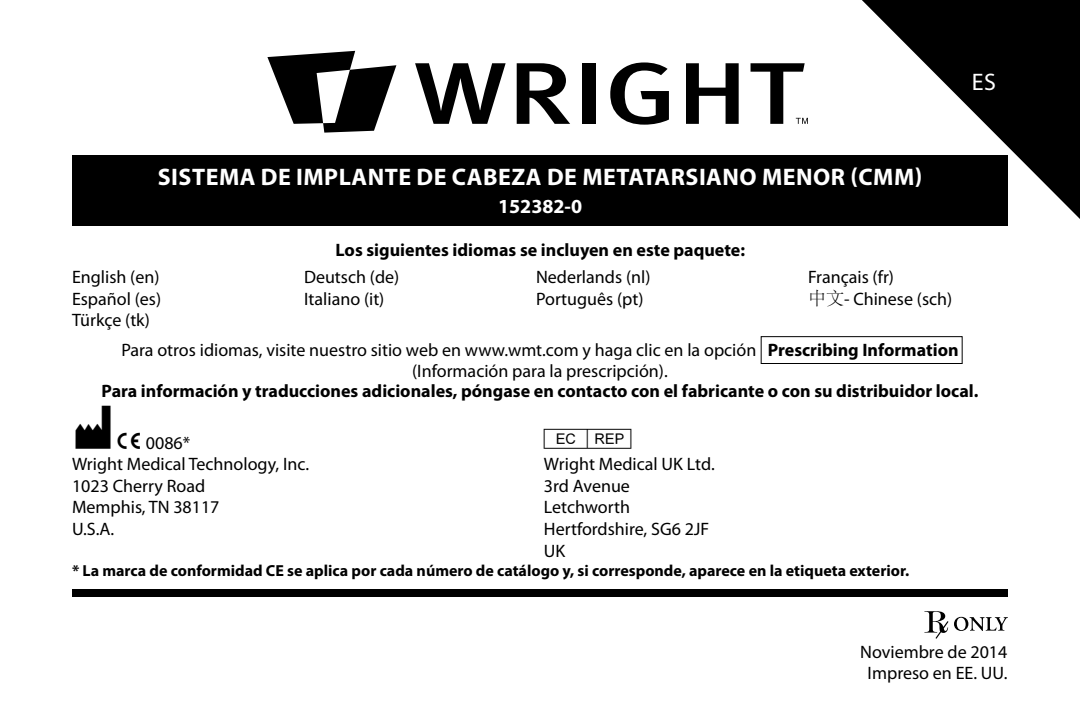
<style>
.page{position:relative;width:1080px;height:720px;background:#fff}
.page>*{position:absolute;margin:0;border:0;box-sizing:border-box;transform-origin:0 0}
.t1{font:48px "mdd en 980";color:#000}
.t2{font:700 24px "Myriad Pro";letter-spacing:.02em;color:#fff}
.t3{font:24px "Myriad Pro";color:#fff}
.t4{font:700 20px "Myriad Pro";color:#fff}
.t5{font:18px/21.6px "Myriad Pro";color:#000;text-align:center}
.t6{font:700 18px "Myriad Pro";color:#000}
.t7{font:700 16px "Myriad Pro";color:#000}
.s1{font-family:"ST Song Std Light Acro"}
.s2{font-weight:700}
.s3{font-family:"mdd en 980"}
</style>
<div class="page">
<svg style="left:818px;top:0;width:262px;height:226px;fill:#000"></svg>
<div style="left:72px;top:155px;width:936px;height:70px;background:#000"></div>
<svg style="left:924px;top:611px;width:84px;height:28px"></svg>
<div style="left:761px;top:336px;width:202px;height:28px;border:1px solid #000"></div>
<div style="left:72px;top:590px;width:936px;height:7px;background:#000"></div>
<svg style="left:415px;top:63px;width:91px;height:61px"></svg>
<svg style="left:517px;top:63px;width:53px;height:61px"></svg>
<div style="left:583px;top:63px;width:13px;height:61px;background:#000"></div>
<svg style="left:610px;top:62px;width:59px;height:63px"></svg>
<svg style="left:686px;top:63px;width:53px;height:61px"></svg>
<svg style="left:267px;top:51px;width:129px;height:82px"></svg>
<svg style="left:751px;top:63px;width:57px;height:61px"></svg>
<h2 class="t3" style="left:972px;top:69px;width:26px">ES</h2>
<h2 class="t2" style="left:158px;top:164px;width:766px">SISTEMA DE IMPLANTE DE CABEZA DE METATARSIANO MENOR (CMM)</h2>
<p class="t4" style="left:498px;top:195px;width:86px">152382-0</p>
<p class="t6" style="left:336px;top:240px;width:411px">Los siguientes idiomas se incluyen en este paquete:</p>
<p class="t5" style="left:72px;top:267px;width:89px">English (en)</p>
<p class="t5" style="left:304px;top:267px;width:97px">Deutsch (de)</p>
<p class="t5" style="left:536px;top:267px;width:116px">Nederlands (nl)</p>
<p class="t5" style="left:808px;top:267px;width:88px">Français (fr)</p>
<p class="t5" style="left:72px;top:288px;width:91px">Español (es)</p>
<p class="t5" style="left:304px;top:288px;width:82px">Italiano (it)</p>
<p class="t5" style="left:536px;top:288px;width:109px">Português (pt)</p>
<p class="t5" style="left:808px;top:288px;width:146px"><span class="s1">中文</span>- Chinese (sch)</p>
<p class="t5" style="left:72px;top:310px;width:79px">Türkçe (tk)</p>
<p class="t5" style="left:121px;top:339px;width:839px">Para otros idiomas, visite nuestro sitio web en www.wmt.com y haga clic en la opción <span class="s2">Prescribing Information </span>(Información para la prescripción).</p>
<p class="t6" style="left:102px;top:381px;width:878px">Para información y traducciones adicionales, póngase en contacto con el fabricante o con su distribuidor local.</p>
<h1 class="t1" style="left:72px;top:404px;width:41px">M</h1>
<p class="t5" style="left:72px;top:454px;width:239px">Wright Medical Technology, Inc.</p>
<p class="t5" style="left:117px;top:432px;width:75px"><span class="s3">C</span> 0086*</p>
<h1 class="t1" style="left:540px;top:404px;width:99px">P</h1>
<p class="t5" style="left:544px;top:454px;width:172px">Wright Medical UK Ltd.</p>
<p class="t5" style="left:72px;top:475px;width:135px">1023 Cherry Road</p>
<p class="t5" style="left:544px;top:475px;width:87px">3rd Avenue</p>
<p class="t5" style="left:72px;top:497px;width:149px">Memphis, TN 38117</p>
<p class="t5" style="left:544px;top:497px;width:88px">Letchworth</p>
<p class="t5" style="left:72px;top:518px;width:44px">U.S.A.</p>
<p class="t5" style="left:544px;top:518px;width:167px;text-align:left">Hertfordshire, SG6 2JF<br>UK</p>
<p class="t7" style="left:72px;top:562px;width:839px">* La marca de conformidad CE se aplica por cada número de catálogo y, si corresponde, aparece en la etiqueta exterior.</p>
<p class="t5" style="left:860px;top:641px;width:149px">Noviembre de 2014<br>Impreso en EE. UU.</p>
</div>
